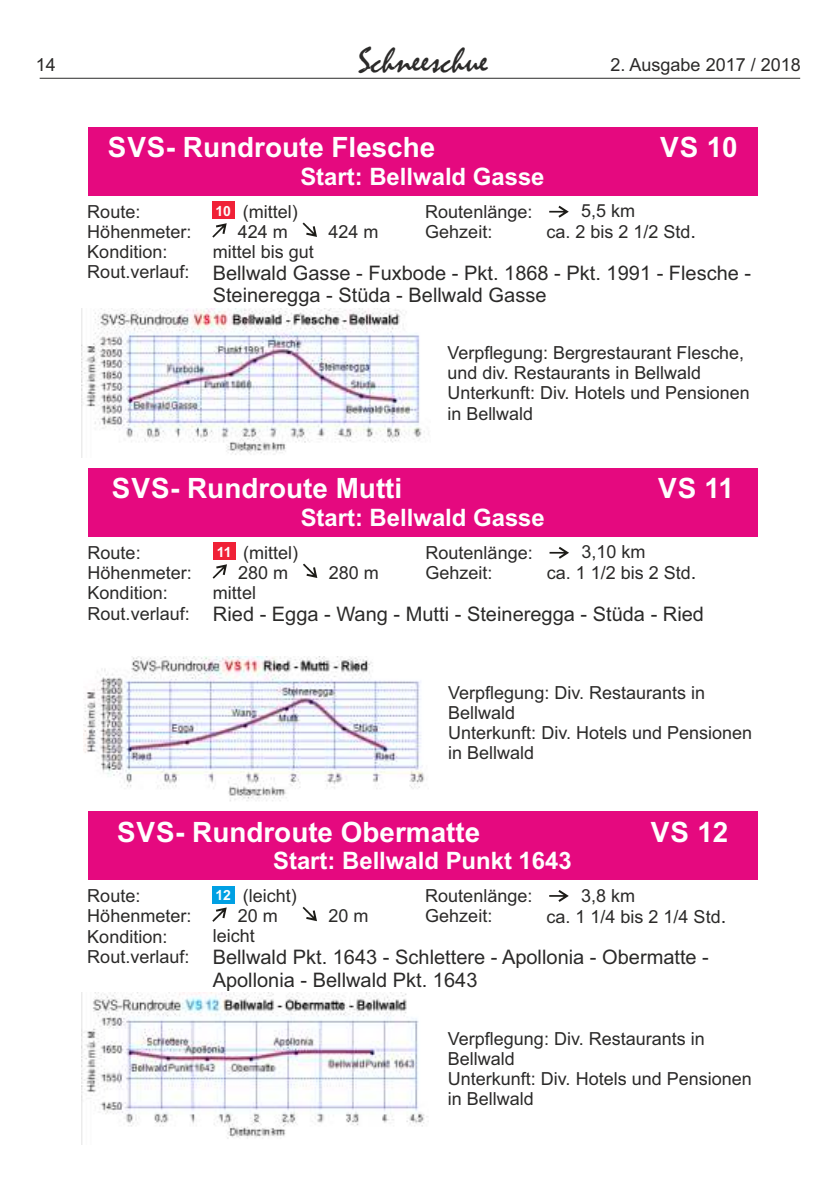
<style>
.page{position:relative;width:840px;height:1191px;background:#fff}
.page>*{position:absolute;margin:0;border:0;box-sizing:border-box;transform-origin:0 0}
.t1{font:36px "Mistral";color:#2b2a29}
.t2{font:700 28px "Arial";color:#fefefe}
.t3{font:700 24px "Arial";color:#fefefe}
.t4{font:20px/22.4px "Arial";color:#2b2a29}
.t5{font:18px/20.2px "Arial";color:#2b2a29}
.t6{font:700 14px "Arial";color:#fefefe}
.s1{font-size:20px}
</style>
<div class="page">
<hr style="left:40px;top:78px;width:759px;height:1px;background:#2b2a29">
<div style="left:88px;top:127px;width:669px;height:68px;background:#e5097f"></div>
<svg style="left:549px;top:206px;width:19px;height:12px"></svg>
<svg style="left:302px;top:222px;width:15px;height:15px"></svg>
<svg style="left:212px;top:223px;width:14px;height:15px"></svg>
<div style="left:212px;top:202px;width:22px;height:17px;background:#f02137"></div>
<img style="left:81px;top:309px;width:348px;height:148px">
<div style="left:88px;top:811px;width:669px;height:68px;background:#e5097f"></div>
<svg style="left:549px;top:890px;width:19px;height:12px"></svg>
<svg style="left:302px;top:906px;width:15px;height:15px"></svg>
<svg style="left:212px;top:907px;width:14px;height:15px"></svg>
<div style="left:212px;top:886px;width:22px;height:17px;background:#00a0e3"></div>
<div style="left:88px;top:468px;width:669px;height:68px;background:#e5097f"></div>
<svg style="left:549px;top:547px;width:19px;height:12px"></svg>
<svg style="left:303px;top:563px;width:14px;height:15px"></svg>
<svg style="left:212px;top:564px;width:15px;height:14px"></svg>
<div style="left:213px;top:543px;width:22px;height:17px;background:#f02137"></div>
<img style="left:81px;top:992px;width:347px;height:152px">
<img style="left:83px;top:656px;width:342px;height:145px">
<p class="t5" style="left:36px;top:56px;width:22px">14</p>
<h1 class="t1" style="left:358px;top:48px;width:131px">Schneeschue</h1>
<p class="t5" style="left:610px;top:56px;width:192px">2. Ausgabe 2017 / 2018</p>
<h2 class="t2" style="left:108px;top:137px;width:329px">SVS- Rundroute Flesche</h2>
<h2 class="t2" style="left:660px;top:137px;width:79px">VS 10</h2>
<h3 class="t3" style="left:300px;top:167px;width:245px">Start: Bellwald Gasse</h3>
<p class="t5" style="left:237px;top:203px;width:61px">(mittel)<br>424 m</p>
<p class="t5" style="left:87px;top:203px;width:106px">Route:<br>Höhenmeter:<br>Kondition:<br>Rout.verlauf:</p>
<p class="t5" style="left:425px;top:203px;width:109px">Routenlänge:<br>Gehzeit:</p>
<p class="t5" style="left:546px;top:202px;width:151px;line-height:21px;text-indent:35px">5,5 km<br>ca. 2 bis 2 1/2 Std<span class="s1">.</span></p>
<p class="t6" style="left:215px;top:206px;width:17px">10</p>
<p class="t5" style="left:328px;top:223px;width:52px">424 m</p>
<p class="t5" style="left:212px;top:243px;width:103px">mittel bis gut</p>
<p class="t4" style="left:212px;top:263px;width:539px">Bellwald Gasse - Fuxbode - Pkt. 1868 - Pkt. 1991 - Flesche -<br>Steineregga - Stüda - Bellwald Gasse</p>
<p class="t5" style="left:447px;top:344px;width:303px">Verpflegung: Bergrestaurant Flesche, und div. Restaurants in Bellwald<br>Unterkunft: Div. Hotels und Pensionen in Bellwald</p>
<h2 class="t2" style="left:112px;top:478px;width:292px">SVS- Rundroute Mutti</h2>
<h2 class="t2" style="left:657px;top:478px;width:77px">VS 11</h2>
<h3 class="t3" style="left:300px;top:508px;width:245px">Start: Bellwald Gasse</h3>
<p class="t5" style="left:238px;top:544px;width:61px">(mittel)<br>280 m</p>
<p class="t5" style="left:88px;top:544px;width:106px">Route:<br>Höhenmeter:<br>Kondition:<br>Rout.verlauf:</p>
<p class="t5" style="left:425px;top:544px;width:109px">Routenlänge:<br>Gehzeit:</p>
<p class="t5" style="left:546px;top:543px;width:151px;line-height:21px;text-indent:35px">3,10 km<br>ca. 1 1/2 bis 2 Std<span class="s1">.</span></p>
<p class="t6" style="left:217px;top:546px;width:16px">11</p>
<p class="t5" style="left:328px;top:564px;width:52px">280 m</p>
<p class="t5" style="left:213px;top:584px;width:45px">mittel</p>
<p class="t4" style="left:213px;top:604px;width:492px">Ried - Egga - Wang - Mutti - Steineregga - Stüda - Ried</p>
<p class="t5" style="left:448px;top:684px;width:305px">Verpflegung: Div. Restaurants in<br>Bellwald<br>Unterkunft: Div. Hotels und Pensionen in Bellwald</p>
<h2 class="t2" style="left:117px;top:821px;width:364px">SVS- Rundroute Obermatte</h2>
<h2 class="t2" style="left:650px;top:821px;width:79px">VS 12</h2>
<h3 class="t3" style="left:273px;top:851px;width:300px">Start: Bellwald Punkt 1643</h3>
<p class="t5" style="left:237px;top:887px;width:61px">(leicht)<br>20 m</p>
<p class="t5" style="left:87px;top:887px;width:106px">Route:<br>Höhenmeter:<br>Kondition:<br>Rout.verlauf:</p>
<p class="t5" style="left:425px;top:887px;width:109px">Routenlänge:<br>Gehzeit:</p>
<p class="t5" style="left:546px;top:886px;width:181px;line-height:21px;text-indent:35px">3,8 km<br>ca. 1 1/4 bis 2 1/4 Std<span class="s1">.</span></p>
<p class="t6" style="left:215px;top:890px;width:17px">12</p>
<p class="t5" style="left:328px;top:907px;width:42px">20 m</p>
<p class="t5" style="left:212px;top:927px;width:44px">leicht</p>
<p class="t4" style="left:212px;top:947px;width:497px">Bellwald Pkt. 1643 - Schlettere - Apollonia - Obermatte -<br>Apollonia - Bellwald Pkt. 1643</p>
<p class="t5" style="left:447px;top:1029px;width:305px">Verpflegung: Div. Restaurants in<br>Bellwald<br>Unterkunft: Div. Hotels und Pensionen in Bellwald</p>
</div>
